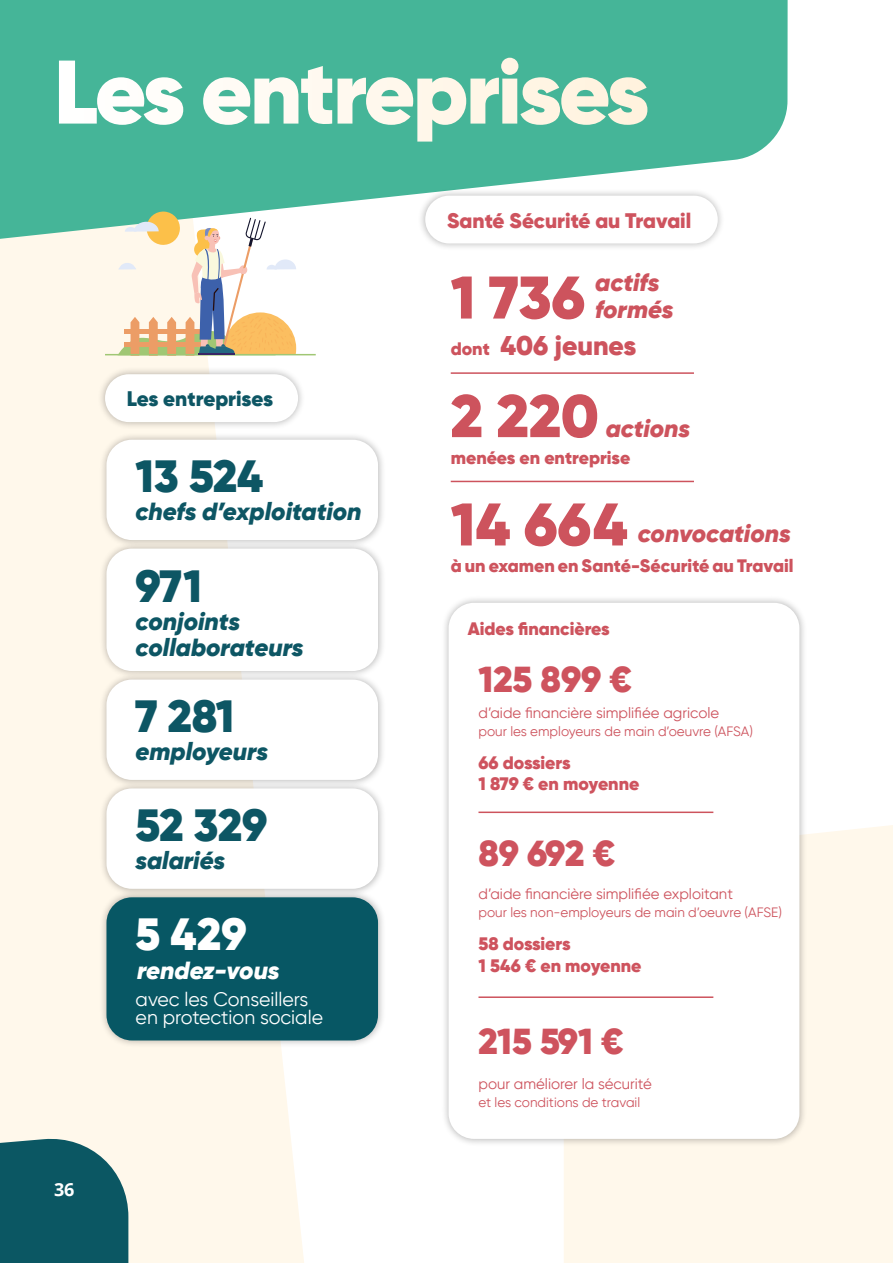
<style>
.page{position:relative;width:893px;height:1263px;background:#fff}
.page>*{position:absolute;margin:0;border:0;box-sizing:border-box;transform-origin:0 0}
.t1{font:900 90px "Gilroy";letter-spacing:-.025em;color:#fff}
.t2{font:900 60px "Gilroy";color:#cd535d}
.t3{font:900 45px "Gilroy";letter-spacing:-.01em;color:#0d5664}
.t4{font:900 45px "Gilroy";color:#fff}
.t5{font:900 36px "Gilroy";color:#ce535e}
.t6{font:900 27px "Gilroy";color:#cd535d}
.t7{font:italic 900 24.75px/25.5px "Gilroy";color:#0d5664}
.t8{font:italic 900 24.75px/27.2px "Gilroy";color:#cd535d}
.t9{font:italic 900 24.75px "Gilroy";letter-spacing:-.005em;color:#fff}
.t10{font:900 21px "Gilroy";color:#ce535e}
.t11{font:900 21px "Gilroy";color:#0d5664}
.t12{font:19.5px/18px "Gilroy";color:#fff}
.t13{font:900 18px "Gilroy";color:#cd535d}
.t14{font:900 18px/21px "Gilroy";color:#ce535e}
.t15{font:700 18px "Open Sans";color:#fff}
.t16{font:15px "Gilroy";color:#cd535d}
.t17{font:13.5px "Gilroy";color:#cd535d}
</style>
<div class="page">
<div style="left:564px;top:825px;width:329px;height:438px;background:#fff8eb"></div>
<div style="left:0;top:261px;width:314px;height:1002px;background:#fff8eb"></div>
<svg style="left:0;top:1135px;width:128px;height:128px;background:#246871"></svg>
<svg style="left:0;top:0;width:788px;height:261px;background:#5ebea5"></svg>
<hr style="left:105px;top:354px;width:211px;height:1px;background:#a0c774">
<svg style="left:118px;top:211px;width:178px;height:145px"></svg>
<div style="left:98px;top:366px;width:207px;height:64px;background:#000;opacity:.3"></div>
<div style="left:105px;top:374px;width:193px;height:48px;background:#fff;border-radius:24px"></div>
<div style="left:98px;top:431px;width:288px;height:117px;background:#000;opacity:.3"></div>
<div style="left:106px;top:440px;width:272px;height:100px;background:#fff;border-radius:26px"></div>
<div style="left:98px;top:671px;width:288px;height:117px;background:#000;opacity:.3"></div>
<div style="left:106px;top:679px;width:272px;height:101px;background:#fff;border-radius:26px"></div>
<div style="left:98px;top:780px;width:288px;height:116px;background:#000;opacity:.3"></div>
<div style="left:106px;top:788px;width:272px;height:101px;background:#fff;border-radius:26px"></div>
<div style="left:98px;top:540px;width:288px;height:139px;background:#000;opacity:.3"></div>
<div style="left:106px;top:549px;width:272px;height:122px;background:#fff;border-radius:26px"></div>
<div style="left:98px;top:889px;width:288px;height:159px;background:#000;opacity:.3"></div>
<div style="left:106px;top:897px;width:272px;height:143px;background:#075764;border-radius:26px"></div>
<div style="left:418px;top:187px;width:307px;height:64px;background:#000;opacity:.3"></div>
<div style="left:425px;top:196px;width:293px;height:47px;background:#fff;border-radius:24px"></div>
<div style="left:440px;top:595px;width:367px;height:552px;background:#000;opacity:.3"></div>
<div style="left:449px;top:603px;width:350px;height:536px;background:#fff;border-radius:26px"></div>
<hr style="left:478px;top:811px;width:235px;height:2px;background:#cd535d">
<hr style="left:478px;top:996px;width:235px;height:2px;background:#cd535d">
<hr style="left:451px;top:372px;width:243px;height:2px;background:#cd535d">
<hr style="left:451px;top:481px;width:243px;height:1px;background:#cd535d">
<h1 class="t1" style="left:54px;top:35px;width:597px">Les entreprises</h1>
<h3 class="t10" style="left:447px;top:207px;width:246px">Santé Sécurité au Travail</h3>
<h3 class="t11" style="left:127px;top:386px;width:148px">Les entreprises</h3>
<h3 class="t3" style="left:136px;top:448px;width:129px">13 524</h3>
<h3 class="t7" style="left:136px;top:498px;width:227px">chefs d’exploitation</h3>
<h3 class="t3" style="left:136px;top:558px;width:68px">971</h3>
<h3 class="t7" style="left:136px;top:609px;width:169px">conjoints collaborateurs</h3>
<h3 class="t3" style="left:136px;top:688px;width:100px">7 281</h3>
<h3 class="t7" style="left:136px;top:738px;width:134px">employeurs</h3>
<h3 class="t3" style="left:136px;top:797px;width:133px">52 329</h3>
<h3 class="t7" style="left:136px;top:847px;width:91px">salariés</h3>
<h3 class="t4" style="left:136px;top:905px;width:112px">5 429</h3>
<h3 class="t9" style="left:137px;top:955px;width:144px">rendez-vous</h3>
<h3 class="t12" style="left:136px;top:990px;width:189px">avec les Conseillers en protection sociale</h3>
<h3 class="t15" style="left:54px;top:1177px;width:22px">36</h3>
<h3 class="t8" style="left:595px;top:269px;width:80px">actifs formés</h3>
<h2 class="t2" style="left:451px;top:259px;width:136px">1 736</h2>
<h3 class="t6" style="left:500px;top:329px;width:137px">406 jeunes</h3>
<h3 class="t13" style="left:451px;top:337px;width:41px">dont</h3>
<h2 class="t2" style="left:451px;top:378px;width:149px">2 220</h2>
<h3 class="t8" style="left:606px;top:415px;width:86px">actions</h3>
<h3 class="t13" style="left:451px;top:446px;width:181px">menées en entreprise</h3>
<h2 class="t2" style="left:451px;top:486px;width:178px">14 664</h2>
<h3 class="t8" style="left:638px;top:520px;width:154px">convocations</h3>
<h3 class="t13" style="left:451px;top:554px;width:344px">à un examen en Santé-Sécurité au Travail</h3>
<h3 class="t13" style="left:468px;top:617px;width:144px">Aides financières</h3>
<h3 class="t5" style="left:478px;top:656px;width:155px">125 899 €</h3>
<p class="t16" style="left:478px;top:704px;width:242px">d’aide financière simplifiée agricole</p>
<p class="t17" style="left:478px;top:723px;width:276px">pour les employeurs de main d’oeuvre (AFSA)</p>
<h3 class="t14" style="left:478px;top:752px;width:162px">66 dossiers<br>1 879 € en moyenne</h3>
<h3 class="t5" style="left:478px;top:831px;width:138px">89 692 €</h3>
<p class="t16" style="left:478px;top:884px;width:256px">d’aide financière simplifiée exploitant</p>
<p class="t17" style="left:478px;top:904px;width:305px">pour les non-employeurs de main d’oeuvre (AFSE)</p>
<h3 class="t14" style="left:478px;top:933px;width:165px">58 dossiers<br>1 546 € en moyenne</h3>
<h3 class="t5" style="left:478px;top:1018px;width:147px">215 591 €</h3>
<p class="t16" style="left:478px;top:1074px;width:175px">pour améliorer la sécurité</p>
<p class="t17" style="left:478px;top:1094px;width:163px">et les conditions de travail</p>
</div>
